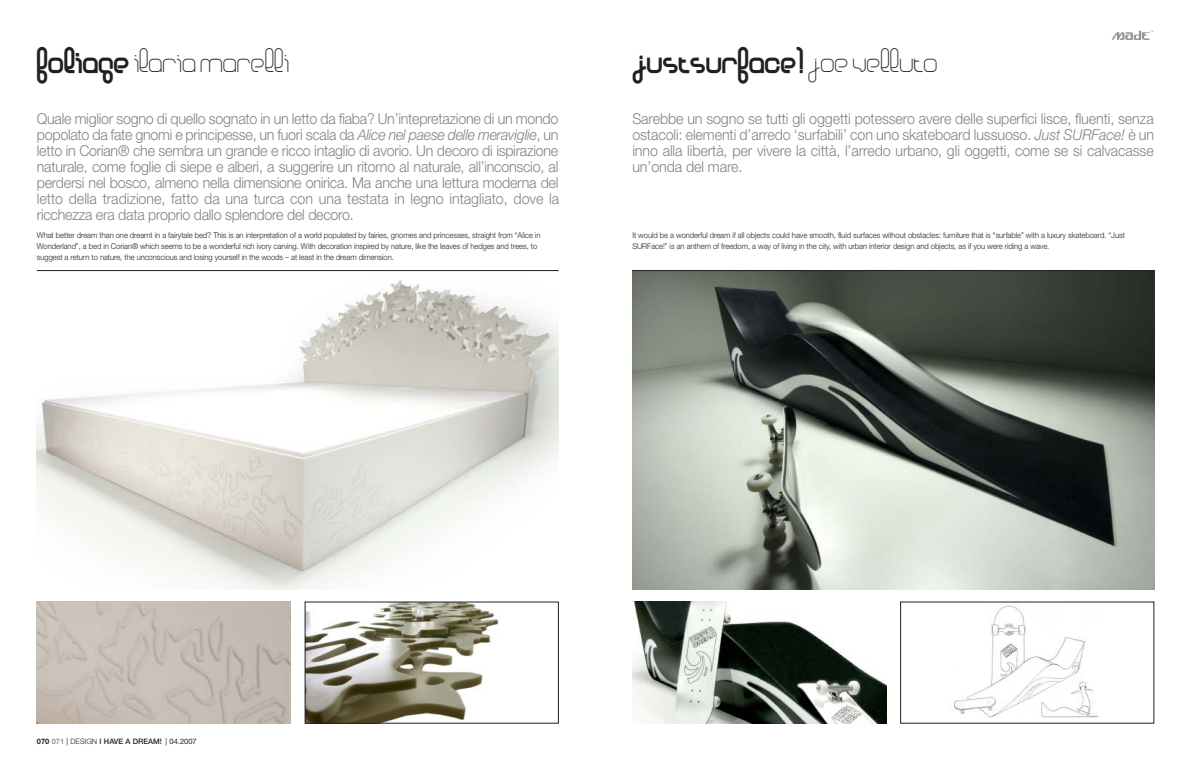
<style>
.page{position:relative;width:1191px;height:766px;background:#fff}
.page>*{position:absolute;margin:0;border:0;box-sizing:border-box;transform-origin:0 0}
.t1{font:30px "Basix Heavy Round";letter-spacing:-.005em;color:#231f20;scale:.95 1}
.t2{font:30px "Basix";letter-spacing:-.005em;color:#231f20;scale:.95 1}
.t3{font:300 15px/16px "Helvetica Neue";letter-spacing:-.01em;color:#808285;text-align:justify;scale:.95 1}
.t4{font:300 8px/11px "Helvetica Neue";letter-spacing:-.005em;color:#231f20;scale:.95 1}
.t5{font:500 7.5px "Helvetica Neue";color:#231f20}
.s1{font-family:"Basix Heavy Round"}
.s2{font-style:italic}
.s3{font-family:"Basix"}
.s4{font-weight:700}
.s5{font-weight:700;color:#939598}
.s6{font-weight:400}
.s7{font-weight:300}
</style>
<div class="page">
<img style="left:37px;top:271px;width:521px;height:318px">
<img style="left:37px;top:601px;width:254px;height:122px">
<img style="left:307px;top:603px;width:192px;height:118px">
<div style="left:305px;top:601px;width:253px;height:122px;border:1px solid #231f20"></div>
<hr style="left:37px;top:270px;width:521px;height:1px;background:#231f20">
<img style="left:632px;top:271px;width:522px;height:318px">
<img style="left:632px;top:601px;width:254px;height:122px">
<img style="left:954px;top:605px;width:145px;height:113px">
<hr style="left:632px;top:270px;width:522px;height:1px;background:#231f20">
<img style="left:1111px;top:30px;width:42px;height:10px">
<h1 class="t2" style="left:37px;top:47px;width:267px"><span class="s1">foliage</span> ilaria marelli</h1>
<p class="t3" style="left:37px;top:112px;width:551px">Quale miglior sogno di quello sognato in un letto da fiaba? Un’intepretazione di un mondo popolato da fate gnomi e principesse, un fuori scala da <span class="s2">Alice nel paese delle meraviglie</span>, un letto in Corian® che sembra un grande e ricco intaglio di avorio. Un decoro di ispirazione naturale, come foglie di siepe e alberi, a suggerire un ritorno al naturale, all’inconscio, al perdersi nel bosco, almeno nella dimensione onirica. Ma anche una lettura moderna del letto della tradizione, fatto da una turca con una testata in legno intagliato, dove la ricchezza era data proprio dallo splendore del decoro.</p>
<p class="t4" style="left:37px;top:230px;width:531px">What better dream than one dreamt in a fairytale bed? This is an interpretation of a world populated by fairies, gnomes and princesses, straight from “Alice in<br>Wonderland”, a bed in Corian® which seems to be a wonderful rich ivory carving. With decoration inspired by nature, like the leaves of hedges and trees, to suggest a return to nature, the unconscious and losing yourself in the woods – at least in the dream dimension.</p>
<h1 class="t1" style="left:632px;top:47px;width:323px">justsurface! <span class="s3">joe velluto</span></h1>
<p class="t3" style="left:632px;top:112px;width:551px">Sarebbe un sogno se tutti gli oggetti potessero avere delle superfici lisce, fluenti, senza ostacoli: elementi d’arredo ‘surfabili’ con uno skateboard lussuoso. <span class="s2">Just SURFace!</span> è un inno alla libertà, per vivere la città, l’arredo urbano, gli oggetti, come se si calvacasse un’onda del mare.</p>
<p class="t4" style="left:632px;top:230px;width:520px">It would be a wonderful dream if all objects could have smooth, fluid surfaces without obstacles: furniture that is “surfable” with a luxury skateboard. “Just<br>SURFace!” is an anthem of freedom, a way of living in the city, with urban interior design and objects, as if you were riding a wave.</p>
<p class="t5" style="left:37px;top:738px;width:161px"><span class="s4">070</span> <span class="s5">071</span> <span class="s6">|</span> <span class="s7">DESIGN</span> I HAVE A DREAM! <span class="s6">| 04.2007</span></p>
</div>
